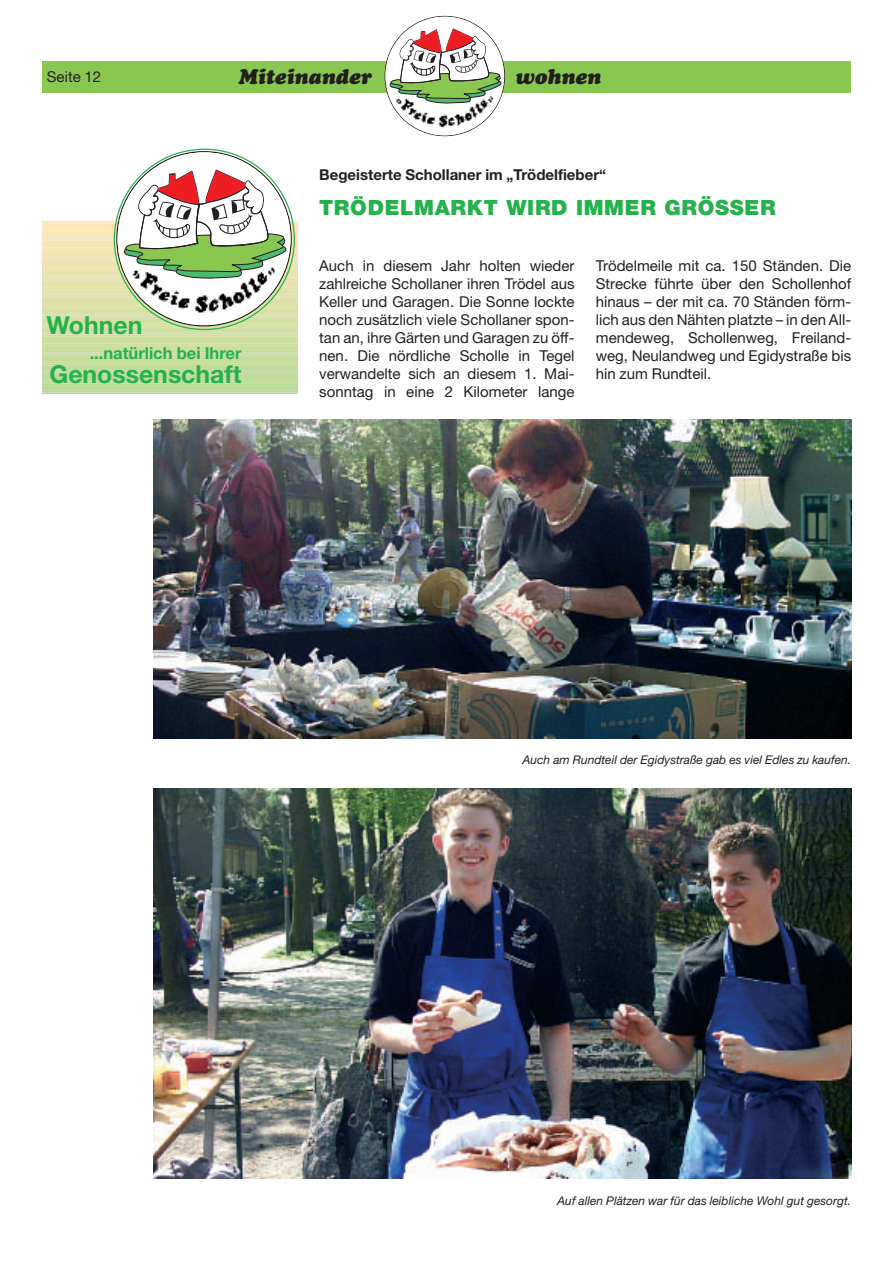
<style>
.page{position:relative;width:895px;height:1265px;background:#fff}
.page>*{position:absolute;margin:0;border:0;box-sizing:border-box;transform-origin:0 0}
.t1{font:700 24.75px "Helvetica Neue";color:#23b24b}
.t2{font:900 21px "Helvetica Neue";letter-spacing:.035em;color:#23b24b}
.t3{font:italic 900 21px "Cooper";color:#231f20}
.t4{font:700 16.5px "Helvetica Neue";color:#23b24b}
.t5{font:15px/18px "Helvetica Neue";color:#231f20;text-align:justify}
.t6{font:700 15px "Helvetica Neue";color:#231f20}
.t7{font:italic 12px "Helvetica Neue";color:#231f20}
</style>
<div class="page">
<img style="left:42px;top:15px;width:810px;height:1164px">
<p class="t5" style="left:47px;top:69px;width:56px">Seite 12</p>
<h2 class="t3" style="left:238px;top:69px;width:135px">Miteinander</h2>
<h2 class="t3" style="left:515px;top:69px;width:87px">wohnen</h2>
<p class="t6" style="left:319px;top:169px;width:288px">Begeisterte Schollaner im „Trödelfieber“</p>
<h1 class="t1" style="left:46px;top:316px;width:97px">Wohnen</h1>
<p class="t4" style="left:90px;top:347px;width:153px">...natürlich bei Ihrer</p>
<h1 class="t1" style="left:49px;top:366px;width:193px">Genossenschaft</h1>
<h2 class="t2" style="left:319px;top:200px;width:457px">TRÖDELMARKT WIRD IMMER GRÖSSER</h2>
<p class="t5" style="left:319px;top:258px;width:257px">Auch in diesem Jahr holten wieder zahlreiche Schollaner ihren Trödel aus Keller und Garagen. Die Sonne lockte noch zusätzlich viele Schollaner spon&shy;tan an, ihre Gärten und Garagen zu öff&shy;nen. Die nördliche Scholle in Tegel verwandelte sich an diesem 1. Mai&shy;sonntag in eine 2 Kilometer lange</p>
<p class="t5" style="left:595px;top:258px;width:257px">Trödelmeile mit ca. 150 Ständen. Die Strecke führte über den Schollenhof hinaus – der mit ca. 70 Ständen förm&shy;lich aus den Nähten platzte – in den All&shy;mendeweg, Schollenweg, Freiland&shy;weg, Neulandweg und Egidystraße bis hin zum Rundteil.</p>
<p class="t7" style="left:522px;top:755px;width:330px">Auch am Rundteil der Egidystraße gab es viel Edles zu kaufen.</p>
<p class="t7" style="left:557px;top:1196px;width:295px">Auf allen Plätzen war für das leibliche Wohl gut gesorgt.</p>
</div>
